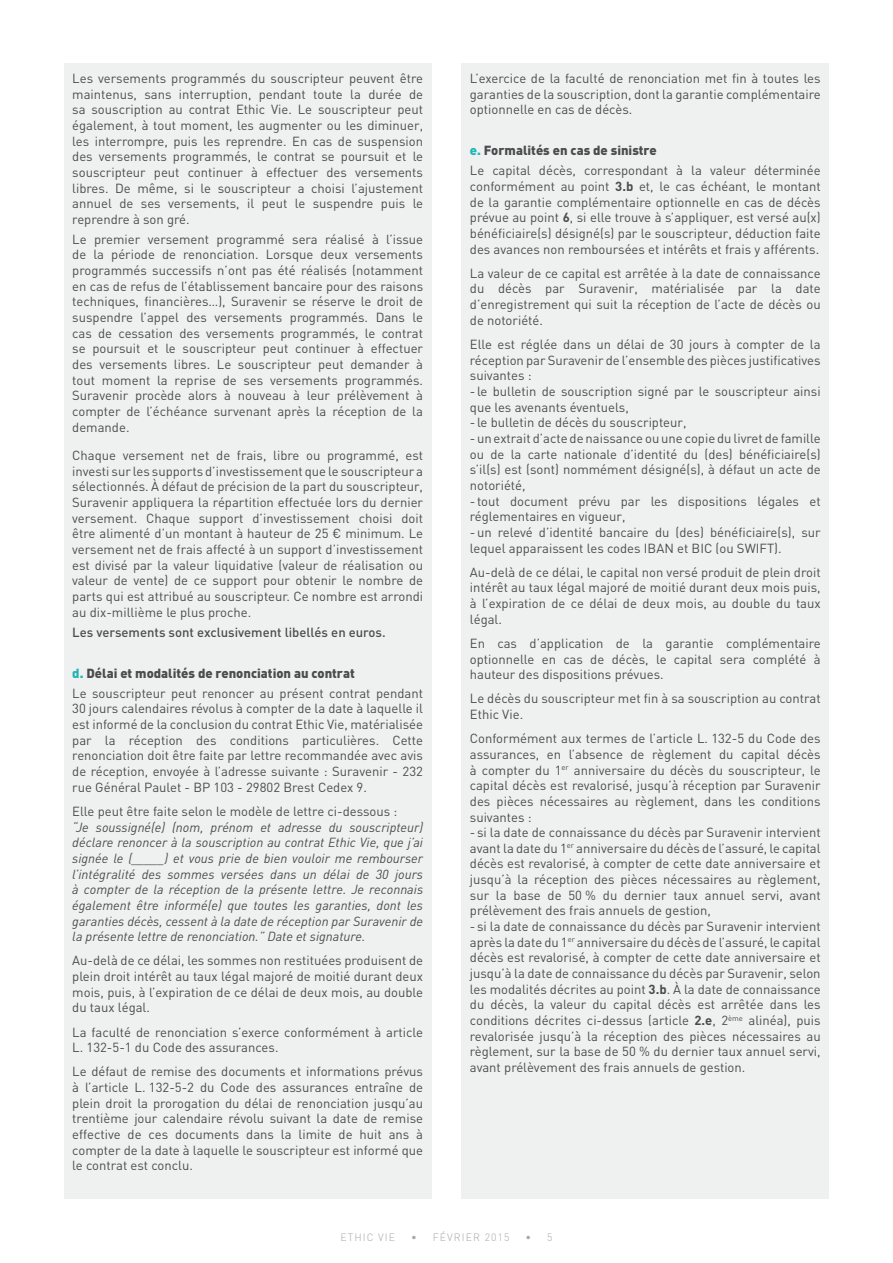
<style>
.page{position:relative;width:893px;height:1263px;background:#fff}
.page>*{position:absolute;margin:0;border:0;box-sizing:border-box;transform-origin:0 0}
.t1{font:13.05px/15.6px "DIN";color:#4b4c4d;text-align:justify}
.t2{font:italic 13.05px/15.6px "DIN";color:#4b4c4d;text-align:justify}
.t3{font:900 13.05px "DIN";color:#4b4c4d}
.t4{font:500 13.05px "DIN";color:#4b4c4d}
.t5{font:300 10.5px "DIN";letter-spacing:.1em;color:#a7a7a7}
.s1{color:#21b5b4}
.s2{font-weight:700}
</style>
<div class="page">
<div style="left:64px;top:64px;width:368px;height:1135px;background:#eff0f0"></div>
<div style="left:461px;top:64px;width:368px;height:1135px;background:#eff0f0"></div>
<p class="t1" style="left:72px;top:70px;width:352px">Les versements programmés du souscripteur peuvent être maintenus, sans interruption, pendant toute la durée de sa souscription au contrat Ethic Vie. Le souscripteur peut également, à tout moment, les augmenter ou les diminuer, les interrompre, puis les reprendre. En cas de suspension des versements programmés, le contrat se poursuit et le souscripteur peut continuer à effectuer des versements libres. De même, si le souscripteur a choisi l’ajustement annuel de ses versements, il peut le suspendre puis le reprendre à son gré.</p>
<p class="t1" style="left:72px;top:231px;width:352px">Le premier versement programmé sera réalisé à l’issue de la période de renonciation. Lorsque deux versements programmés successifs n’ont pas été réalisés (notamment en cas de refus de l’établissement bancaire pour des raisons techniques, financières…), Suravenir se réserve le droit de suspendre l’appel des versements programmés. Dans le cas de cessation des versements programmés, le contrat se poursuit et le souscripteur peut continuer à effectuer des versements libres. Le souscripteur peut demander à tout moment la reprise de ses versements programmés.<br>Suravenir procède alors à nouveau à leur prélèvement à compter de l’échéance survenant après la réception de la demande.</p>
<p class="t1" style="left:72px;top:447px;width:352px">Chaque versement net de frais, libre ou programmé, est investi sur les supports d’investissement que le souscripteur a sélectionnés. À défaut de précision de la part du souscripteur, Suravenir appliquera la répartition effectuée lors du dernier versement. Chaque support d’investissement choisi doit être alimenté d’un montant à hauteur de 25 € minimum. Le versement net de frais affecté à un support d’investissement est divisé par la valeur liquidative (valeur de réalisation ou valeur de vente) de ce support pour obtenir le nombre de parts qui est attribué au souscripteur. Ce nombre est arrondi au dix-millième le plus proche.</p>
<p class="t4" style="left:72px;top:624px;width:315px">Les versements sont exclusivement libellés en euros.</p>
<p class="t3" style="left:72px;top:664px;width:284px"><span class="s1">d.</span> Délai et modalités de renonciation au contrat</p>
<p class="t1" style="left:72px;top:685px;width:352px">Le souscripteur peut renoncer au présent contrat pendant 30 jours calendaires révolus à compter de la date à laquelle il est informé de la conclusion du contrat Ethic Vie, matérialisée par la réception des conditions particulières. Cette renonciation doit être faite par lettre recommandée avec avis de réception, envoyée à l’adresse suivante : Suravenir - 232 rue Général Paulet - BP 103 - 29802 Brest Cedex 9.</p>
<p class="t1" style="left:72px;top:803px;width:327px">Elle peut être faite selon le modèle de lettre ci-dessous :</p>
<p class="t2" style="left:72px;top:819px;width:352px">“Je soussigné(e) (nom, prénom et adresse du souscripteur) déclare renoncer à la souscription au contrat Ethic Vie, que j’ai signée le (_____) et vous prie de bien vouloir me rembourser l’intégralité des sommes versées dans un délai de 30 jours à compter de la réception de la présente lettre. Je reconnais également être informé(e) que toutes les garanties, dont les garanties décès, cessent à la date de réception par Suravenir de la présente lettre de renonciation.” Date et signature.</p>
<p class="t1" style="left:72px;top:952px;width:352px">Au-delà de ce délai, les sommes non restituées produisent de plein droit intérêt au taux légal majoré de moitié durant deux mois, puis, à l’expiration de ce délai de deux mois, au double du taux légal.</p>
<p class="t1" style="left:72px;top:1024px;width:352px">La faculté de renonciation s’exerce conformément à article<br>L. 132-5-1 du Code des assurances.</p>
<p class="t1" style="left:72px;top:1063px;width:352px">Le défaut de remise des documents et informations prévus à l’article L. 132-5-2 du Code des assurances entraîne de plein droit la prorogation du délai de renonciation jusqu’au trentième jour calendaire révolu suivant la date de remise effective de ces documents dans la limite de huit ans à compter de la date à laquelle le souscripteur est informé que le contrat est conclu.</p>
<p class="t1" style="left:470px;top:70px;width:352px">L’exercice de la faculté de renonciation met fin à toutes les garanties de la souscription, dont la garantie complémentaire optionnelle en cas de décès.</p>
<p class="t3" style="left:470px;top:142px;width:188px"><span class="s1">e.</span> Formalités en cas de sinistre</p>
<p class="t1" style="left:470px;top:163px;width:352px">Le capital décès, correspondant à la valeur déterminée conformément au point <span class="s2">3.b</span> et, le cas échéant, le montant de la garantie complémentaire optionnelle en cas de décès prévue au point <span class="s2">6</span>, si elle trouve à s’appliquer, est versé au(x) bénéficiaire(s) désigné(s) par le souscripteur, déduction faite des avances non remboursées et intérêts et frais y afférents.</p>
<p class="t1" style="left:470px;top:265px;width:352px">La valeur de ce capital est arrêtée à la date de connaissance du décès par Suravenir, matérialisée par la date d’enregistrement qui suit la réception de l’acte de décès ou de notoriété.</p>
<p class="t1" style="left:470px;top:336px;width:352px">Elle est réglée dans un délai de 30 jours à compter de la réception par Suravenir de l’ensemble des pièces justificatives suivantes :</p>
<p class="t1" style="left:470px;top:383px;width:352px">-le bulletin de souscription signé par le souscripteur ainsi que les avenants éventuels,</p>
<p class="t1" style="left:470px;top:414px;width:218px">-le bulletin de décès du souscripteur,</p>
<p class="t1" style="left:470px;top:430px;width:352px">-un extrait d’acte de naissance ou une copie du livret de famille ou de la carte nationale d’identité du (des) bénéficiaire(s) s’il(s) est (sont) nommément désigné(s), à défaut un acte de notoriété,</p>
<p class="t1" style="left:470px;top:493px;width:352px">-tout document prévu par les dispositions légales et réglementaires en vigueur,</p>
<p class="t1" style="left:470px;top:524px;width:352px">-un relevé d’identité bancaire du (des) bénéficiaire(s), sur lequel apparaissent les codes IBAN et BIC (ou SWIFT).</p>
<p class="t1" style="left:470px;top:564px;width:352px">Au-delà de ce délai, le capital non versé produit de plein droit intérêt au taux légal majoré de moitié durant deux mois puis, à l’expiration de ce délai de deux mois, au double du taux légal.</p>
<p class="t1" style="left:470px;top:635px;width:352px">En cas d’application de la garantie complémentaire optionnelle en cas de décès, le capital sera complété à hauteur des dispositions prévues.</p>
<p class="t1" style="left:470px;top:691px;width:352px">Le décès du souscripteur met fin à sa souscription au contrat<br>Ethic Vie.</p>
<p class="t1" style="left:470px;top:730px;width:352px">Conformément aux termes de l’article L. 132-5 du Code des assurances, en l’absence de règlement du capital décès à compter du 1<sup>er</sup> anniversaire du décès du souscripteur, le capital décès est revalorisé, jusqu’à réception par Suravenir des pièces nécessaires au règlement, dans les conditions suivantes :</p>
<p class="t1" style="left:470px;top:824px;width:352px">-si la date de connaissance du décès par Suravenir intervient avant la date du 1<sup>er</sup> anniversaire du décès de l’assuré, le capital décès est revalorisé, à compter de cette date anniversaire et jusqu’à la réception des pièces nécessaires au règlement, sur la base de 50 % du dernier taux annuel servi, avant prélèvement des frais annuels de gestion,</p>
<p class="t1" style="left:470px;top:918px;width:352px">-si la date de connaissance du décès par Suravenir intervient après la date du 1<sup>er</sup> anniversaire du décès de l’assuré, le capital décès est revalorisé, à compter de cette date anniversaire et jusqu’à la date de connaissance du décès par Suravenir, selon les modalités décrites au point <span class="s2">3.b</span>. À la date de connaissance du décès, la valeur du capital décès est arrêtée dans les conditions décrites ci-dessus (article <span class="s2">2.e</span>, 2<sup>ème</sup> alinéa), puis revalorisée jusqu’à la réception des pièces nécessaires au règlement, sur la base de 50 % du dernier taux annuel servi, avant prélèvement des frais annuels de gestion.</p>
<p class="t5" style="left:340px;top:1230px;width:56px">ETHIC VIE</p>
<p class="t5" style="left:411px;top:1230px;width:100px">• FÉVRIER 2015</p>
<p class="t5" style="left:525px;top:1230px;width:29px">• 5</p>
</div>
